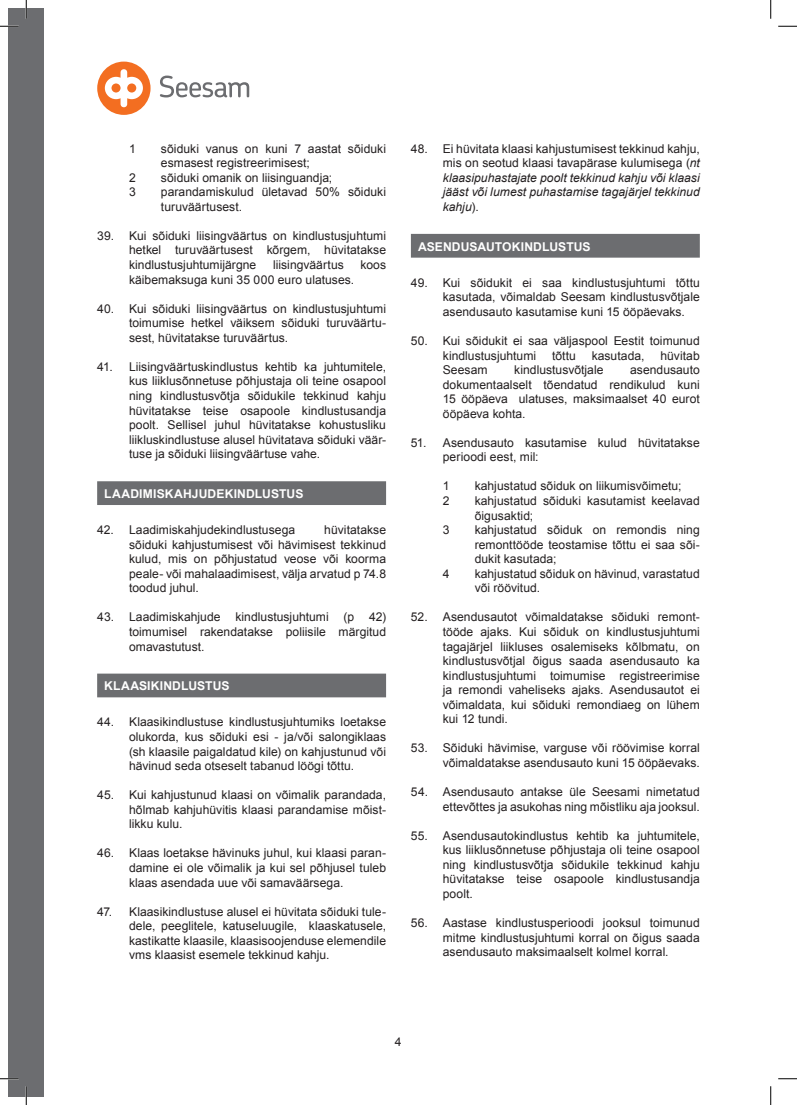
<style>
.page{position:relative;width:797px;height:1105px;background:#fff}
.page>*{position:absolute;margin:0;border:0;box-sizing:border-box;transform-origin:0 0}
.t1{font:12.12px/14.5px "Arial";color:#231f20;text-align:justify}
.t2{font:italic 12.12px/14.5px "Arial";letter-spacing:.005em;color:#231f20;text-align:justify}
.t3{font:700 12.12px "Arial";letter-spacing:.01em;color:#fff}
.s1{font-style:normal}
</style>
<div class="page">
<div style="left:9px;top:9px;width:35px;height:1087px;background:#6c6d70"></div>
<svg style="left:160px;top:76px;width:89px;height:21px"></svg>
<div style="left:97px;top:62px;width:53px;height:53px;background:#f36e21;border-radius:50%"></div>
<svg style="left:105px;top:68px;width:38px;height:40px"></svg>
<div style="left:127px;top:83px;width:9px;height:10px;background:#f36e21;border-radius:50%"></div>
<svg style="left:111px;top:83px;width:10px;height:10px"></svg>
<div style="left:97px;top:481px;width:289px;height:24px;background:#6c6d70"></div>
<div style="left:97px;top:674px;width:289px;height:23px;background:#6c6d70"></div>
<div style="left:411px;top:234px;width:288px;height:24px;background:#6c6d70"></div>
<svg style="left:0;top:25px;width:19px;height:2px"></svg>
<svg style="left:778px;top:25px;width:19px;height:2px"></svg>
<svg style="left:0;top:1078px;width:19px;height:1px"></svg>
<svg style="left:778px;top:1078px;width:19px;height:1px"></svg>
<svg style="left:25px;top:0;width:2px;height:19px"></svg>
<svg style="left:25px;top:1086px;width:2px;height:19px"></svg>
<svg style="left:770px;top:0;width:1px;height:19px"></svg>
<svg style="left:770px;top:1086px;width:1px;height:19px"></svg>
<p class="t1" style="left:129px;top:141px;width:8px">1</p>
<p class="t1" style="left:161px;top:141px;width:226px">sõiduki vanus on kuni 7 aastat sõiduki esmasest registreerimisest;</p>
<p class="t1" style="left:129px;top:170px;width:8px">2</p>
<p class="t1" style="left:161px;top:170px;width:173px">sõiduki omanik on liisinguandja;</p>
<p class="t1" style="left:129px;top:185px;width:8px">3</p>
<p class="t1" style="left:161px;top:185px;width:227px">parandamiskulud ületavad 50% sõiduki turuväärtusest.</p>
<p class="t1" style="left:129px;top:229px;width:258px;text-indent:-32px">39. Kui sõiduki liisingväärtus on kindlustusjuhtumi hetkel turuväärtusest kõrgem, hüvitatakse kindlustusjuhtumijärgne</p>
<p class="t1" style="left:273px;top:258px;width:72px">liisingväärtus</p>
<p class="t1" style="left:360px;top:258px;width:27px">koos</p>
<p class="t1" style="left:129px;top:272px;width:227px">käibemaksuga kuni 35 000 euro ulatuses.</p>
<p class="t1" style="left:129px;top:301px;width:258px;text-indent:-32px">40. Kui sõiduki liisingväärtus on kindlustusjuhtumi toimumise hetkel väiksem sõiduki turuväärtu&shy;sest, hüvitatakse turuväärtus.</p>
<p class="t1" style="left:129px;top:359px;width:258px;text-indent:-32px">41. Liisingväärtuskindlustus kehtib ka juhtumitele, kus liiklusõnnetuse põhjustaja oli teine osapool ning kindlustusvõtja sõidukile tekkinud kahju hüvitatakse teise osapoole kindlustusandja poolt. Sellisel juhul hüvitatakse kohustusliku liikluskindlustuse alusel hüvitatava sõiduki väär&shy;tuse ja sõiduki liisingväärtuse vahe.</p>
<p class="t3" style="left:104px;top:486px;width:17px">LAADI</p>
<p class="t3" style="left:143px;top:486px;width:19px">MISKAH</p>
<p class="t3" style="left:192px;top:486px;width:16px">JUDEKINDLUSTUS</p>
<p class="t1" style="left:97px;top:523px;width:199px">42. Laadimiskahjudekindlustusega</p>
<p class="t1" style="left:129px;top:523px;width:258px;text-indent:195px">hüvitatakse sõiduki kahjustumisest või hävimisest tekkinud kulud, mis on põhjustatud veose või koorma peale- või mahalaadimisest, välja arvatud p 74.8 toodud juhul.</p>
<p class="t1" style="left:129px;top:610px;width:258px;text-indent:-32px">43. Laadimiskahjude kindlustusjuhtumi (p 42) toimumisel rakendatakse poliisile märgitud omavastutust.</p>
<p class="t3" style="left:104px;top:678px;width:18px">KLAASIKINDLUSTUS</p>
<p class="t1" style="left:129px;top:715px;width:258px;text-indent:-32px">44. Klaasikindlustuse kindlustusjuhtumiks loetakse olukorda, kus sõiduki esi - ja/või salongiklaas (sh klaasile paigaldatud kile) on kahjustunud või hävinud seda otseselt tabanud löögi tõttu.</p>
<p class="t1" style="left:129px;top:788px;width:258px;text-indent:-32px">45. Kui kahjustunud klaasi on võimalik parandada, hõlmab kahjuhüvitis klaasi parandamise mõist&shy;likku kulu.</p>
<p class="t1" style="left:129px;top:846px;width:258px;text-indent:-32px">46. Klaas loetakse hävinuks juhul, kui klaasi paran&shy;damine ei ole võimalik ja kui sel põhjusel tuleb klaas asendada uue või samaväärsega.</p>
<p class="t1" style="left:129px;top:904px;width:258px;text-indent:-32px">47. Klaasikindlustuse alusel ei hüvitata sõiduki tule&shy;dele, peeglitele, katuseluugile, klaaskatusele, kastikatte klaasile, klaasisoojenduse elemendile vms klaasist esemele tekkinud kahju.</p>
<p class="t2" style="left:443px;top:141px;width:258px;text-indent:-32px"><span class="s1">48. Ei hüvitata klaasi kahjustumisest tekkinud kahju, mis on seotud klaasi tavapärase kulumisega (</span>nt klaasipuhastajate poolt tekkinud kahju või klaasi jääst või lumest puhastamise tagajärjel tekkinud kahju<span class="s1">).</span></p>
<p class="t3" style="left:418px;top:238px;width:19px">ASENDUSAUT</p>
<p class="t3" style="left:502px;top:238px;width:19px">OKINDLUSTUS</p>
<p class="t1" style="left:443px;top:275px;width:258px;text-indent:-32px">49. Kui sõidukit ei saa kindlustusjuhtumi tõttu kasutada, võimaldab Seesam kindlustusvõtjale asendusauto kasutamise kuni 15 ööpäevaks.</p>
<p class="t1" style="left:443px;top:334px;width:258px;text-indent:-32px">50. Kui sõidukit ei saa väljaspool Eestit toimunud kindlustusjuhtumi</p>
<p class="t1" style="left:552px;top:348px;width:25px">tõttu</p>
<p class="t1" style="left:591px;top:348px;width:54px">kasutada,</p>
<p class="t1" style="left:660px;top:348px;width:41px">hüvitab</p>
<p class="t1" style="left:443px;top:363px;width:46px">Seesam</p>
<p class="t1" style="left:514px;top:363px;width:91px">kindlustusvõtjale</p>
<p class="t1" style="left:443px;top:363px;width:258px;text-indent:187px">asendusauto dokumentaalselt tõendatud rendikulud kuni 15 ööpäeva ulatuses, maksimaalset 40 eurot ööpäeva kohta.</p>
<p class="t1" style="left:443px;top:435px;width:258px;text-indent:-32px">51. Asendusauto kasutamise kulud hüvitatakse perioodi eest, mil:</p>
<p class="t1" style="left:443px;top:479px;width:8px">1</p>
<p class="t1" style="left:474px;top:479px;width:208px">kahjustatud sõiduk on liikumisvõimetu;</p>
<p class="t1" style="left:443px;top:494px;width:8px">2</p>
<p class="t1" style="left:474px;top:494px;width:226px">kahjustatud sõiduki kasutamist keelavad õigusaktid;</p>
<p class="t1" style="left:443px;top:523px;width:8px">3</p>
<p class="t1" style="left:474px;top:523px;width:227px">kahjustatud sõiduk on remondis ning remonttööde teostamise tõttu ei saa sõi&shy;dukit kasutada;</p>
<p class="t1" style="left:443px;top:566px;width:8px">4</p>
<p class="t1" style="left:474px;top:566px;width:226px">kahjustatud sõiduk on hävinud, varastatud või röövitud.</p>
<p class="t1" style="left:443px;top:610px;width:258px;text-indent:-32px">52. Asendusautot võimaldatakse sõiduki remont&shy;tööde ajaks. Kui sõiduk on kindlustusjuhtumi tagajärjel liikluses osalemiseks kõlbmatu, on kindlustusvõtjal õigus saada asendusauto ka kindlustusjuhtumi toimumise registreerimise ja remondi vaheliseks ajaks. Asendusautot ei võimaldata, kui sõiduki remondiaeg on lühem kui 12 tundi.</p>
<p class="t1" style="left:411px;top:741px;width:290px;text-align:right">53. Sõiduki hävimise, varguse või röövimise korral võimaldatakse asendusauto kuni 15 ööpäevaks.</p>
<p class="t1" style="left:411px;top:785px;width:290px;text-align:right">54. Asendusauto antakse üle Seesami nimetatud ettevõttes ja asukohas ning mõistliku aja jooksul.</p>
<p class="t1" style="left:443px;top:828px;width:258px;text-indent:-32px">55. Asendusautokindlustus kehtib ka juhtumitele, kus liiklusõnnetuse põhjustaja oli teine osapool ning kindlustusvõtja sõidukile tekkinud kahju hüvitatakse teise osapoole kindlustusandja poolt.</p>
<p class="t1" style="left:443px;top:916px;width:258px;text-indent:-32px">56. Aastase kindlustusperioodi jooksul toimunud mitme kindlustusjuhtumi korral on õigus saada asendusauto maksimaalselt kolmel korral.</p>
<p class="t1" style="left:395px;top:1034px;width:8px">4</p>
</div>
